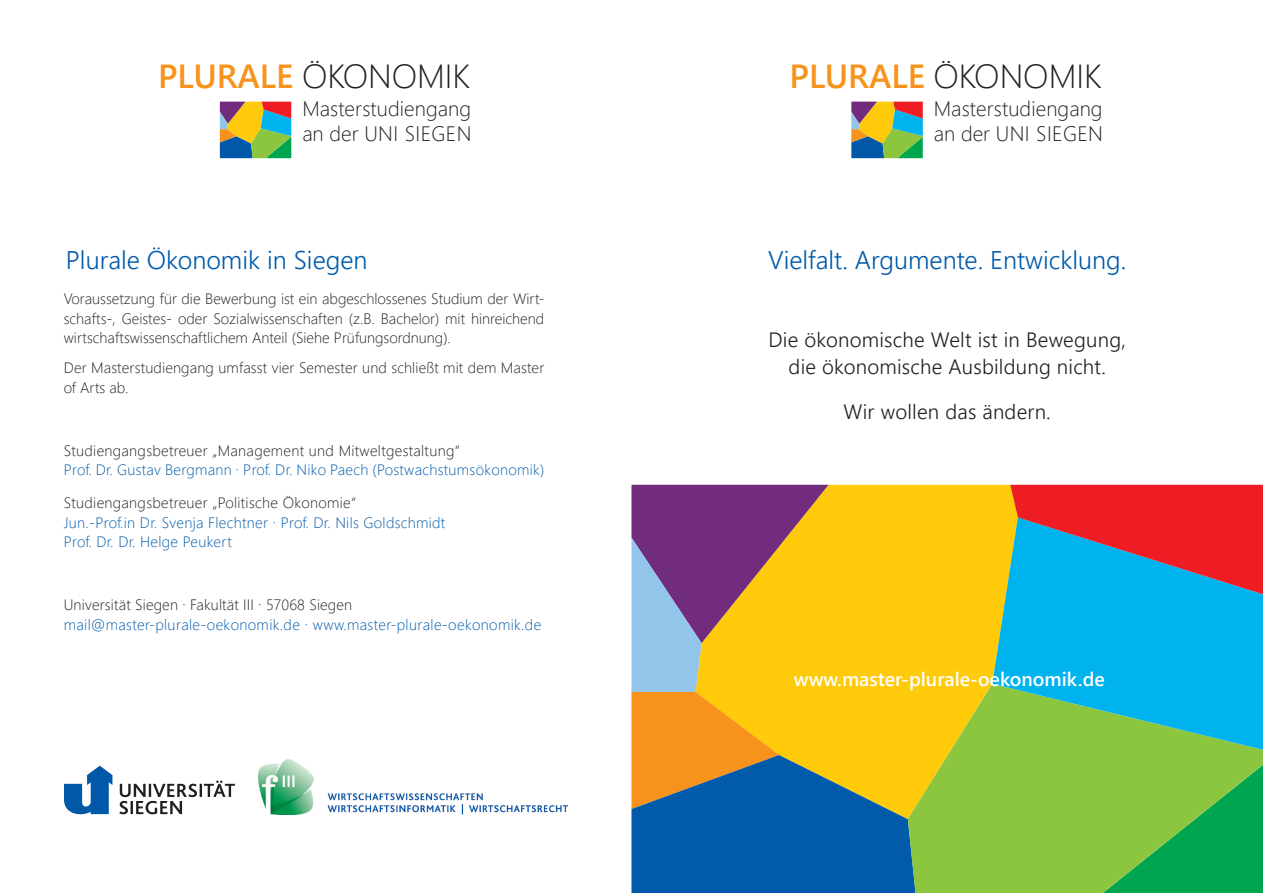
<style>
.page{position:relative;width:1263px;height:893px;background:#fff}
.page>*{position:absolute;margin:0;border:0;box-sizing:border-box;transform-origin:0 0}
.t1{font:300 33.3px "Segoe UI";color:#231f20}
.t2{font:300 25.5px "Segoe UI";color:#015aaa}
.t3{font:300 20.85px/25px "Segoe UI";letter-spacing:.005em;color:#231f20}
.t4{font:300 20.7px/27px "Segoe UI";letter-spacing:.01em;color:#231f20;text-align:center}
.t5{font:600 19.5px "Segoe UI";color:#fff}
.t6{font:300 15px/19.5px "Segoe UI";letter-spacing:.01em;color:#231f20;text-align:justify}
.t7{font:300 15px/19.5px "Segoe UI";letter-spacing:.02em;color:#015aaa}
.s1{font-weight:600;color:#f7931d}
</style>
<div class="page">
<div style="left:915px;top:485px;width:95px;height:199px;background:#feca0a"></div>
<svg style="left:631px;top:485px;width:284px;height:408px;background:#9e8f56"></svg>
<svg style="left:908px;top:684px;width:355px;height:209px;background:#7dbf3c"></svg>
<svg style="left:992px;top:517px;width:271px;height:233px;background:#28b8c0"></svg>
<svg style="left:1010px;top:485px;width:253px;height:109px;background:#9a546a"></svg>
<img style="left:259px;top:759px;width:308px;height:55px">
<svg style="left:119px;top:780px;width:116px;height:34px"></svg>
<svg style="left:64px;top:766px;width:48px;height:48px"></svg>
<svg style="left:851px;top:102px;width:72px;height:56px;background:#839761"></svg>
<svg style="left:220px;top:102px;width:71px;height:56px;background:#839660"></svg>
<h1 class="t1" style="left:158px;top:45px;width:314px"><span class="s1">PLURALE</span> ÖKONOMIK</h1>
<h3 class="t3" style="left:302px;top:94px;width:171px">Masterstudiengang an der UNI SIEGEN</h3>
<h2 class="t2" style="left:66px;top:236px;width:303px">Plurale Ökonomik in Siegen</h2>
<p class="t6" style="left:64px;top:288px;width:482px">Voraussetzung für die Bewerbung ist ein abgeschlossenes Studium der Wirt&shy;schafts-, Geistes- oder Sozialwissenschaften (z.B. Bachelor) mit hinreichend wirtschaftswissenschaftlichem Anteil (Siehe Prüfungsordnung).</p>
<p class="t6" style="left:64px;top:357px;width:482px">Der Masterstudiengang umfasst vier Semester und schließt mit dem Master of Arts ab.</p>
<p class="t6" style="left:64px;top:439px;width:397px">Studiengangsbetreuer „Management und Mitweltgestaltung“</p>
<p class="t7" style="left:64px;top:459px;width:482px">Prof. Dr. Gustav Bergmann · Prof. Dr. Niko Paech (Postwachstumsökonomik)</p>
<p class="t6" style="left:64px;top:492px;width:294px">Studiengangsbetreuer „Politische Ökonomie“</p>
<p class="t7" style="left:64px;top:511px;width:383px">Jun.-Prof.in Dr. Svenja Flechtner · Prof. Dr. Nils Goldschmidt<br>Prof. Dr. Dr. Helge Peukert</p>
<p class="t6" style="left:64px;top:594px;width:290px">Universität Siegen · Fakultät III · 57068 Siegen</p>
<p class="t7" style="left:64px;top:613px;width:479px">mail@master-plurale-oekonomik.de · www.master-plurale-oekonomik.de</p>
<h1 class="t1" style="left:790px;top:45px;width:314px"><span class="s1">PLURALE</span> ÖKONOMIK</h1>
<h3 class="t3" style="left:934px;top:94px;width:171px">Masterstudiengang an der UNI SIEGEN</h3>
<h2 class="t2" style="left:768px;top:236px;width:360px">Vielfalt. Argumente. Entwicklung.</h2>
<h3 class="t4" style="left:768px;top:324px;width:359px">Die ökonomische Welt ist in Bewegung, die ökonomische Ausbildung nicht.</h3>
<h3 class="t4" style="left:844px;top:396px;width:209px">Wir wollen das ändern.</h3>
<h3 class="t5" style="left:794px;top:661px;width:312px">www.master-plurale-oekonomik.de</h3>
</div>
